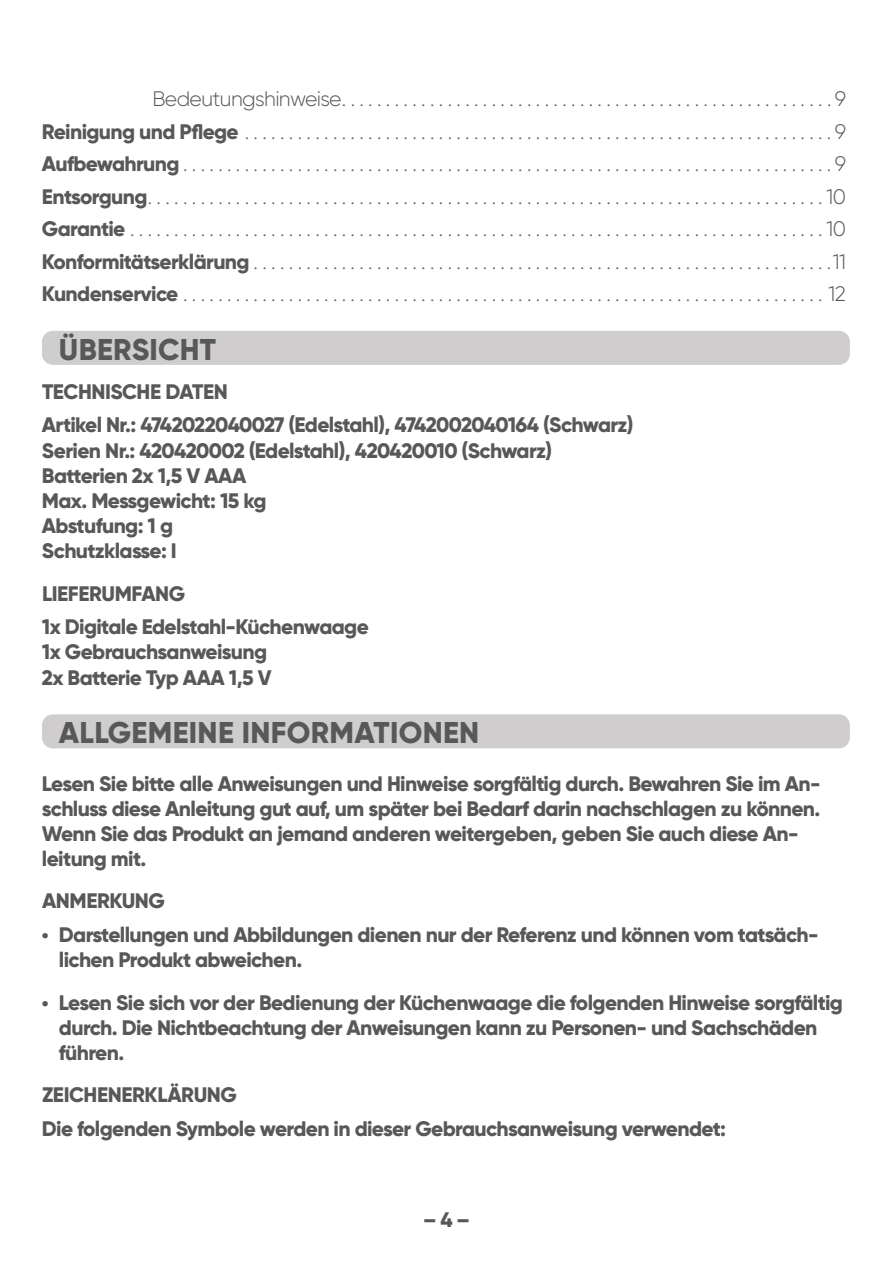
<style>
.page{position:relative;width:893px;height:1263px;background:#fff}
.page>*{position:absolute;margin:0;border:0;box-sizing:border-box;transform-origin:0 0}
.t1{font:800 30px "Gilroy";letter-spacing:.01em;color:#595859}
.t2{font:800 21px/25.2px "Gilroy";letter-spacing:-.03em;color:#595859}
.t3{font:300 21px/32.4px "Gilroy";letter-spacing:-.03em;color:#595859;text-align:justify}
.s1{font-weight:800}
.s2{font-size:18px}
</style>
<div class="page">
<div style="left:42px;top:331px;width:808px;height:34px;background:#cfcdce;border-radius:11px"></div>
<div style="left:42px;top:714px;width:808px;height:34px;background:#cfcdce;border-radius:11px"></div>
<p class="t3" style="left:42px;top:82px;width:806px;text-indent:111px">Bedeutungshinweise . . . . . . . . . . . . . . . . . . . . . . . . . . . . . . . . . . . . . . . . . . . . . . . . . . . . . . . 9<br><span class="s1">Reinigung und Pflege</span> . . . . . . . . . . . . . . . . . . . . . . . . . . . . . . . . . . . . . . . . . . . . . . . . . . . . . . . . . . . . . . . . . . 9<br><span class="s1">Aufbewahrung</span> . . . . . . . . . . . . . . . . . . . . . . . . . . . . . . . . . . . . . . . . . . . . . . . . . . . . . . . . . . . . . . . . . . . . . . . . . 9<br><span class="s1">Entsorgung</span> . . . . . . . . . . . . . . . . . . . . . . . . . . . . . . . . . . . . . . . . . . . . . . . . . . . . . . . . . . . . . . . . . . . . . . . . . . . . 10<br><span class="s1">Garantie</span> . . . . . . . . . . . . . . . . . . . . . . . . . . . . . . . . . . . . . . . . . . . . . . . . . . . . . . . . . . . . . . . . . . . . . . . . . . . . . . 10<br><span class="s1">Konformitätserklärung</span> . . . . . . . . . . . . . . . . . . . . . . . . . . . . . . . . . . . . . . . . . . . . . . . . . . . . . . . . . . . . . . . . . 11<br><span class="s1">Kundenservice</span> . . . . . . . . . . . . . . . . . . . . . . . . . . . . . . . . . . . . . . . . . . . . . . . . . . . . . . . . . . . . . . . . . . . . . . . . . 12</p>
<h1 class="t1" style="left:59px;top:330px;width:159px">ÜBERSICHT</h1>
<p class="t2" style="left:42px;top:374px;width:593px;line-height:33.6px">TECHNISCHE DATEN<br>Artikel Nr.: 4742022040027 (Edelstahl), 4742002040164 (Schwarz)</p>
<p class="t2" style="left:42px;top:437px;width:512px">Serien Nr.: 420420002 (Edelstahl), 420420010 (Schwarz)<br>Batterien 2x 1,5 V AAA<br>Max. Messgewicht: 15 kg<br>Abstufung: 1 g<br>Schutzklasse: I</p>
<p class="t2" style="left:42px;top:576px;width:328px;line-height:33.6px">LIEFERUMFANG<br>1x Digitale Edelstahl-Küchenwaage</p>
<p class="t2" style="left:42px;top:639px;width:231px">1x Gebrauchsanweisung<br>2x Batterie Typ AAA 1,5 V</p>
<h1 class="t1" style="left:59px;top:714px;width:422px">ALLGEMEINE INFORMATIONEN</h1>
<p class="t2" style="left:42px;top:770px;width:780px">Lesen Sie bitte alle Anweisungen und Hinweise sorgfältig durch. Bewahren Sie im An&shy;schluss diese Anleitung gut auf, um später bei Bedarf darin nachschlagen zu können.<br>Wenn Sie das Produkt an jemand anderen weitergeben, geben Sie auch diese An&shy;leitung mit.</p>
<p class="t2" style="left:42px;top:888px;width:124px">ANMERKUNG</p>
<p class="t2" style="left:59px;top:922px;width:761px;text-indent:-17px"><span class="s2">•</span> Darstellungen und Abbildungen dienen nur der Referenz und können vom tatsäch&shy;lichen Produkt abweichen.</p>
<p class="t2" style="left:59px;top:989px;width:785px;text-indent:-17px"><span class="s2">•</span> Lesen Sie sich vor der Bedienung der Küchenwaage die folgenden Hinweise sorgfältig durch. Die Nichtbeachtung der Anweisungen kann zu Personen- und Sachschäden führen.</p>
<p class="t2" style="left:42px;top:1078px;width:686px;line-height:33.6px">ZEICHENERKLÄRUNG<br>Die folgenden Symbole werden in dieser Gebrauchsanweisung verwendet:</p>
<p class="t2" style="left:423px;top:1207px;width:48px">– 4 –</p>
</div>
